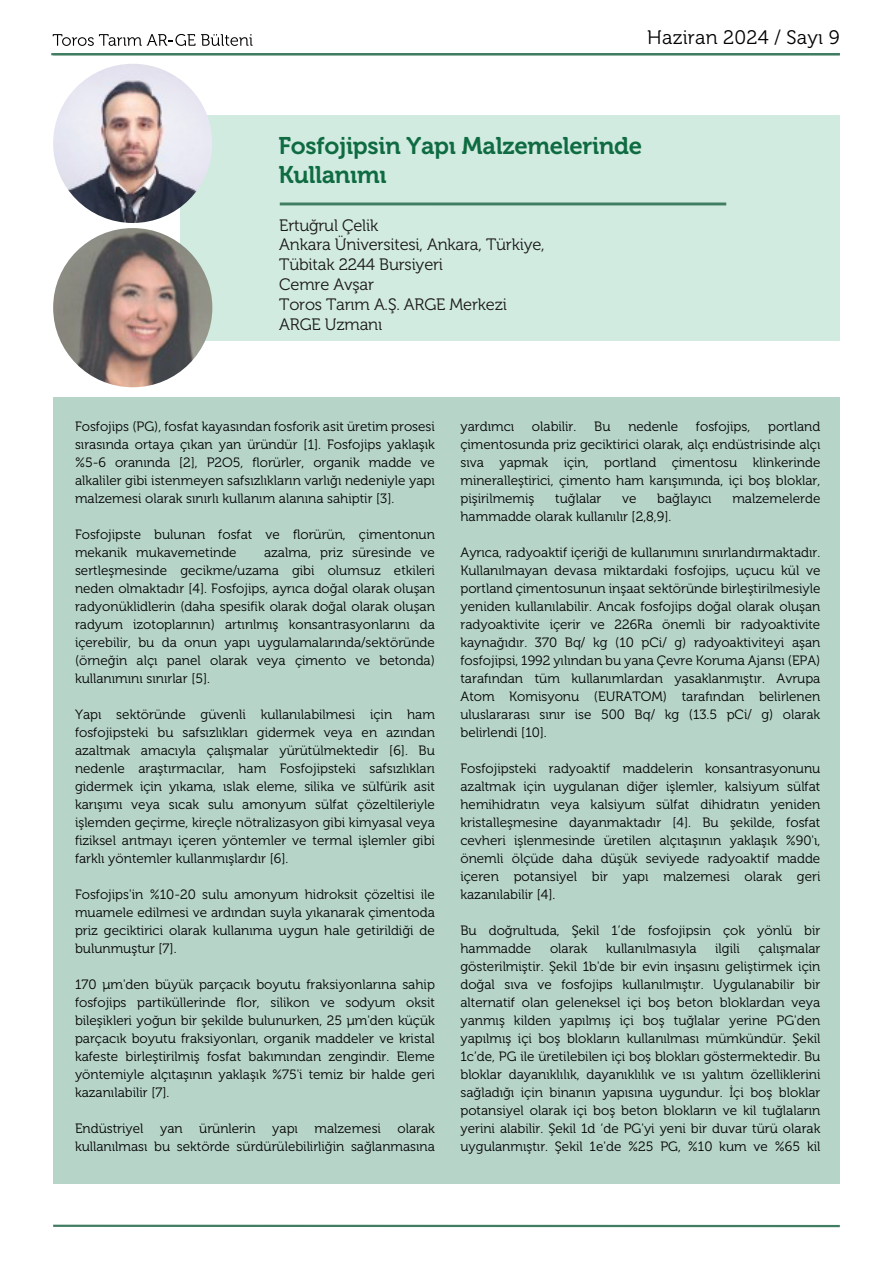
<style>
.page{position:relative;width:893px;height:1263px;background:#fff}
.page>*{position:absolute;margin:0;border:0;box-sizing:border-box;transform-origin:0 0}
.t1{font:24px/28.8px "Museo 700";letter-spacing:-.01em;color:#0f6b41}
.t2{font:19.5px "Museo 300";letter-spacing:.01em;color:#010101}
.t3{font:16.5px/19.8px "Museo 300";letter-spacing:-.01em;color:#1a1818}
.t4{font:13.5px/18px "Museo 300";color:#010101;text-align:justify}
</style>
<div class="page">
<div style="left:53px;top:397px;width:787px;height:786px;background:#b7d4c9"></div>
<hr style="left:51px;top:53px;width:789px;height:2px;background:#417d62">
<hr style="left:53px;top:1225px;width:787px;height:2px;background:#417d62">
<svg style="left:53px;top:34px;width:200px;height:12px"></svg>
<div style="left:181px;top:115px;width:659px;height:226px;background:#cce9de"></div>
<img style="left:53px;top:64px;width:159px;height:159px;border-radius:80px">
<img style="left:53px;top:228px;width:159px;height:159px;border-radius:80px">
<hr style="left:280px;top:202px;width:446px;height:3px;background:#417d62">
<h2 class="t2" style="left:647px;top:26px;width:194px">Haziran 2024 / Sayı 9</h2>
<h1 class="t1" style="left:278px;top:132px;width:365px">Fosfojipsin Yapı Malzemelerinde<br>Kullanımı</h1>
<p class="t3" style="left:279px;top:215px;width:267px">Ertuğrul Çelik<br>Ankara Üniversitesi, Ankara, Türkiye,<br>Tübitak 2244 Bursiyeri<br>Cemre Avşar<br>Toros Tarım A.Ş. ARGE Merkezi<br>ARGE Uzmanı</p>
<p class="t4" style="left:75px;top:418px;width:361px">Fosfojips (PG), fosfat kayasından fosforik asit üretim prosesi sırasında ortaya çıkan yan üründür [1]. Fosfojips yaklaşık %5-6 oranında [2], P2O5, florürler, organik madde ve alkaliler gibi istenmeyen safsızlıkların varlığı nedeniyle yapı malzemesi olarak sınırlı kullanım alanına sahiptir [3].</p>
<p class="t4" style="left:75px;top:526px;width:361px">Fosfojipste bulunan fosfat ve florürün, çimentonun mekanik mukavemetinde</p>
<p class="t4" style="left:75px;top:544px;width:361px;text-indent:189px">azalma, priz süresinde ve sertleşmesinde gecikme/uzama gibi olumsuz etkileri neden olmaktadır [4]. Fosfojips, ayrıca doğal olarak oluşan radyonüklidlerin (daha spesifik olarak doğal olarak oluşan radyum izotoplarının) artırılmış konsantrasyonlarını da içerebilir, bu da onun yapı uygulamalarında/sektöründe (örneğin alçı panel olarak veya çimento ve betonda) kullanımını sınırlar [5].</p>
<p class="t4" style="left:75px;top:706px;width:361px">Yapı sektöründe güvenli kullanılabilmesi için ham fosfojipsteki bu safsızlıkları gidermek veya en azından azaltmak amacıyla çalışmalar yürütülmektedir [6]. Bu nedenle araştırmacılar, ham Fosfojipsteki safsızlıkları gidermek için yıkama, ıslak eleme, silika ve sülfürik asit karışımı veya sıcak sulu amonyum sülfat çözeltileriyle işlemden geçirme, kireçle nötralizasyon gibi kimyasal veya fiziksel arıtmayı içeren yöntemler ve termal işlemler gibi farklı yöntemler kullanmışlardır [6].</p>
<p class="t4" style="left:75px;top:886px;width:361px">Fosfojips'in %10-20 sulu amonyum hidroksit çözeltisi ile muamele edilmesi ve ardından suyla yıkanarak çimentoda priz geciktirici olarak kullanıma uygun hale getirildiği de bulunmuştur [7].</p>
<p class="t4" style="left:75px;top:976px;width:361px">170 µm'den büyük parçacık boyutu fraksiyonlarına sahip fosfojips partiküllerinde flor, silikon ve sodyum oksit bileşikleri yoğun bir şekilde bulunurken, 25 µm'den küçük parçacık boyutu fraksiyonları, organik maddeler ve kristal kafeste birleştirilmiş fosfat bakımından zengindir. Eleme yöntemiyle alçıtaşının yaklaşık %75'i temiz bir halde geri kazanılabilir [7].</p>
<p class="t4" style="left:75px;top:1120px;width:361px">Endüstriyel yan ürünlerin yapı malzemesi olarak kullanılması bu sektörde sürdürülebilirliğin sağlanmasına</p>
<p class="t4" style="left:460px;top:418px;width:55px">yardımcı</p>
<p class="t4" style="left:532px;top:418px;width:46px">olabilir.</p>
<p class="t4" style="left:594px;top:418px;width:18px">Bu</p>
<p class="t4" style="left:628px;top:418px;width:51px">nedenle</p>
<p class="t4" style="left:696px;top:418px;width:56px">fosfojips,</p>
<p class="t4" style="left:460px;top:418px;width:361px;text-indent:308px">portland çimentosunda priz geciktirici olarak, alçı endüstrisinde alçı sıva yapmak için, portland çimentosu klinkerinde mineralleştirici, çimento ham karışımında, içi boş bloklar, pişirilmemiş</p>
<p class="t4" style="left:555px;top:490px;width:48px">tuğlalar</p>
<p class="t4" style="left:622px;top:490px;width:16px">ve</p>
<p class="t4" style="left:657px;top:490px;width:56px">bağlayıcı</p>
<p class="t4" style="left:732px;top:490px;width:90px">malzemelerde</p>
<p class="t4" style="left:460px;top:508px;width:212px">hammadde olarak kullanılır [2,8,9].</p>
<p class="t4" style="left:460px;top:544px;width:361px">Ayrıca, radyoaktif içeriği de kullanımını sınırlandırmaktadır.<br>Kullanılmayan devasa miktardaki fosfojips, uçucu kül ve portland çimentosunun inşaat sektöründe birleştirilmesiyle yeniden kullanılabilir. Ancak fosfojips doğal olarak oluşan radyoaktivite içerir ve 226Ra önemli bir radyoaktivite kaynağıdır. 370 Bq/ kg (10 pCi/ g) radyoaktiviteyi aşan fosfojipsi, 1992 yılından bu yana Çevre Koruma Ajansı (EPA) tarafından tüm kullanımlardan yasaklanmıştır. Avrupa Atom Komisyonu (EURATOM) tarafından belirlenen uluslararası sınır ise 500 Bq/ kg (13.5 pCi/ g) olarak belirlendi [10].</p>
<p class="t4" style="left:460px;top:760px;width:361px">Fosfojipsteki radyoaktif maddelerin konsantrasyonunu azaltmak için uygulanan diğer işlemler, kalsiyum sülfat hemihidratın veya kalsiyum sülfat dihidratın yeniden kristalleşmesine dayanmaktadır [4]. Bu şekilde, fosfat cevheri işlenmesinde üretilen alçıtaşının yaklaşık %90'ı, önemli ölçüde daha düşük seviyede radyoaktif madde içeren potansiyel bir yapı malzemesi olarak geri kazanılabilir [4].</p>
<p class="t4" style="left:460px;top:921px;width:361px">Bu doğrultuda, Şekil 1’de fosfojipsin çok yönlü bir hammadde</p>
<p class="t4" style="left:460px;top:939px;width:361px;text-indent:298px">çalışmalar gösterilmiştir. Şekil 1b'de bir evin inşasını geliştirmek için doğal sıva ve fosfojips kullanılmıştır. Uygulanabilir bir alternatif olan geleneksel içi boş beton bloklardan veya yanmış kilden yapılmış içi boş tuğlalar yerine PG'den yapılmış içi boş blokların kullanılması mümkündür. Şekil 1c’de, PG ile üretilebilen içi boş blokları göstermektedir. Bu bloklar dayanıklılık, dayanıklılık ve ısı yalıtım özelliklerini sağladığı için binanın yapısına uygundur. İçi boş bloklar potansiyel olarak içi boş beton blokların ve kil tuğlaların yerini alabilir. Şekil 1d ‘de PG'yi yeni bir duvar türü olarak uygulanmıştır. Şekil 1e'de %25 PG, %10 kum ve %65 kil</p>
<p class="t4" style="left:550px;top:939px;width:39px">olarak</p>
<p class="t4" style="left:606px;top:939px;width:92px">kullanılmasıyla</p>
<p class="t4" style="left:715px;top:939px;width:26px">ilgili</p>
</div>
